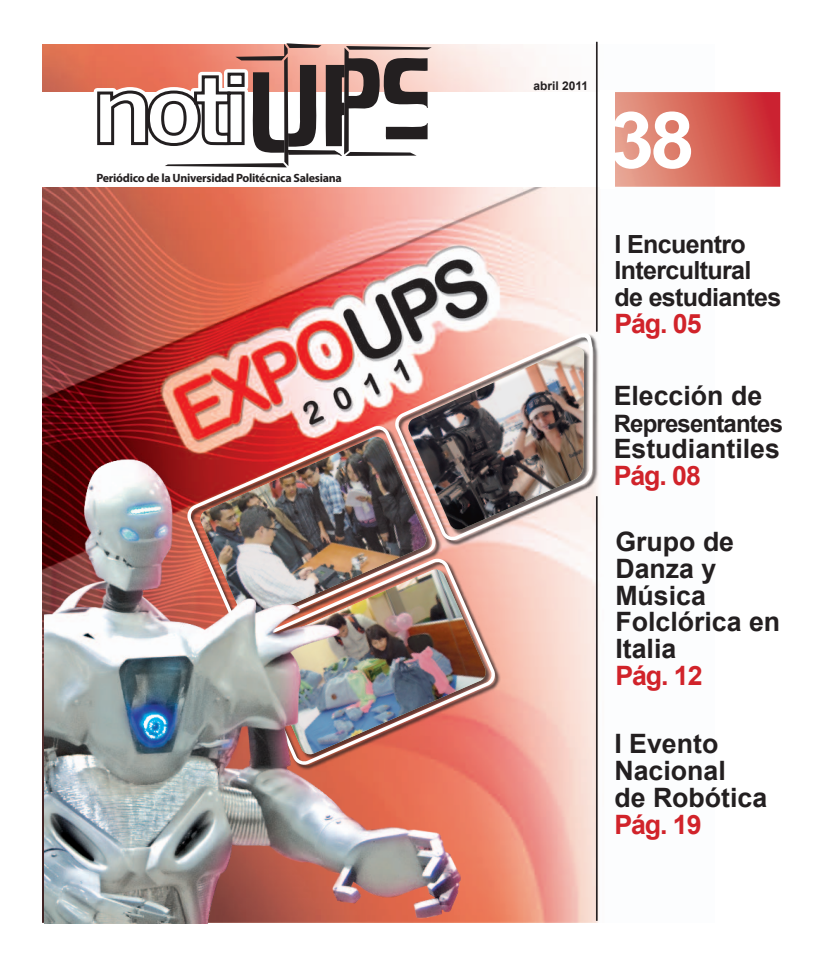
<style>
.page{position:relative;width:823px;height:964px;background:#fff}
.page>*{position:absolute;margin:0;border:0;box-sizing:border-box;transform-origin:0 0}
.t1{font:700 78.4px "Arial";color:#fff}
.t2{font:700 26.7px/26.7px "Arial";color:#231f20}
.t3{font:700 26.7px "Arial";letter-spacing:-.04em;color:#d1232a}
.t4{font:700 25px/26.7px "Arial";letter-spacing:-.025em;color:#231f20}
.t5{font:700 24px "Arial";letter-spacing:-.035em;color:#231f20}
.t6{font:700 12px "Myriad Pro";letter-spacing:-.025em;color:#231f20}
.t7{font:700 12px "Arial";color:#231f20}
</style>
<div class="page">
<img style="left:43px;top:45px;width:556px;height:877px">
<div style="left:42px;top:92px;width:561px;height:95px;background:#fff"></div>
<svg style="left:615px;top:92px;width:164px;height:95px;background:#d8675d"></svg>
<svg style="left:90px;top:43px;width:341px;height:124px"></svg>
<hr style="left:596px;top:42px;width:1px;height:290px;background:#231f20">
<svg style="left:186px;top:424px;width:207px;height:18px;background:#e36d67"></svg>
<img style="left:199px;top:437px;width:194px;height:5px">
<svg style="left:467px;top:557px;width:29px;height:209px;background:#eba295"></svg>
<img style="left:467px;top:569px;width:19px;height:186px">
<div style="left:395px;top:334px;width:203px;height:212px;background:#231f20;opacity:.78"></div>
<svg style="left:393px;top:326px;width:201px;height:216px"></svg>
<img style="left:407px;top:346px;width:176px;height:185px">
<img style="left:44px;top:442px;width:423px;height:481px">
<hr style="left:596px;top:496px;width:1px;height:425px;background:#231f20">
<p class="t6" style="left:96px;top:170px;width:247px">Periódico de la Universidad Politécnica Salesiana</p>
<p class="t7" style="left:533px;top:78px;width:56px">abril 2011</p>
<h1 class="t1" style="left:609px;top:88px;width:86px">38</h1>
<p class="t4" style="left:614px;top:231px;width:168px">I Encuentro<br>Intercultural de estudiantes</p>
<p class="t3" style="left:614px;top:305px;width:89px">Pág. 05</p>
<p class="t2" style="left:613px;top:383px;width:150px">Elección de</p>
<p class="t5" style="left:613px;top:407px;width:171px">Representantes</p>
<p class="t2" style="left:613px;top:436px;width:168px">Estudiantiles</p>
<p class="t3" style="left:613px;top:458px;width:89px">Pág. 08</p>
<p class="t2" style="left:615px;top:529px;width:166px">Grupo de<br>Danza y<br>Música<br>Folclórica en<br>Italia</p>
<p class="t3" style="left:615px;top:657px;width:89px">Pág. 12</p>
<p class="t2" style="left:614px;top:731px;width:154px">I Evento<br>Nacional<br>de Robótica</p>
<p class="t3" style="left:614px;top:806px;width:89px">Pág. 19</p>
</div>
